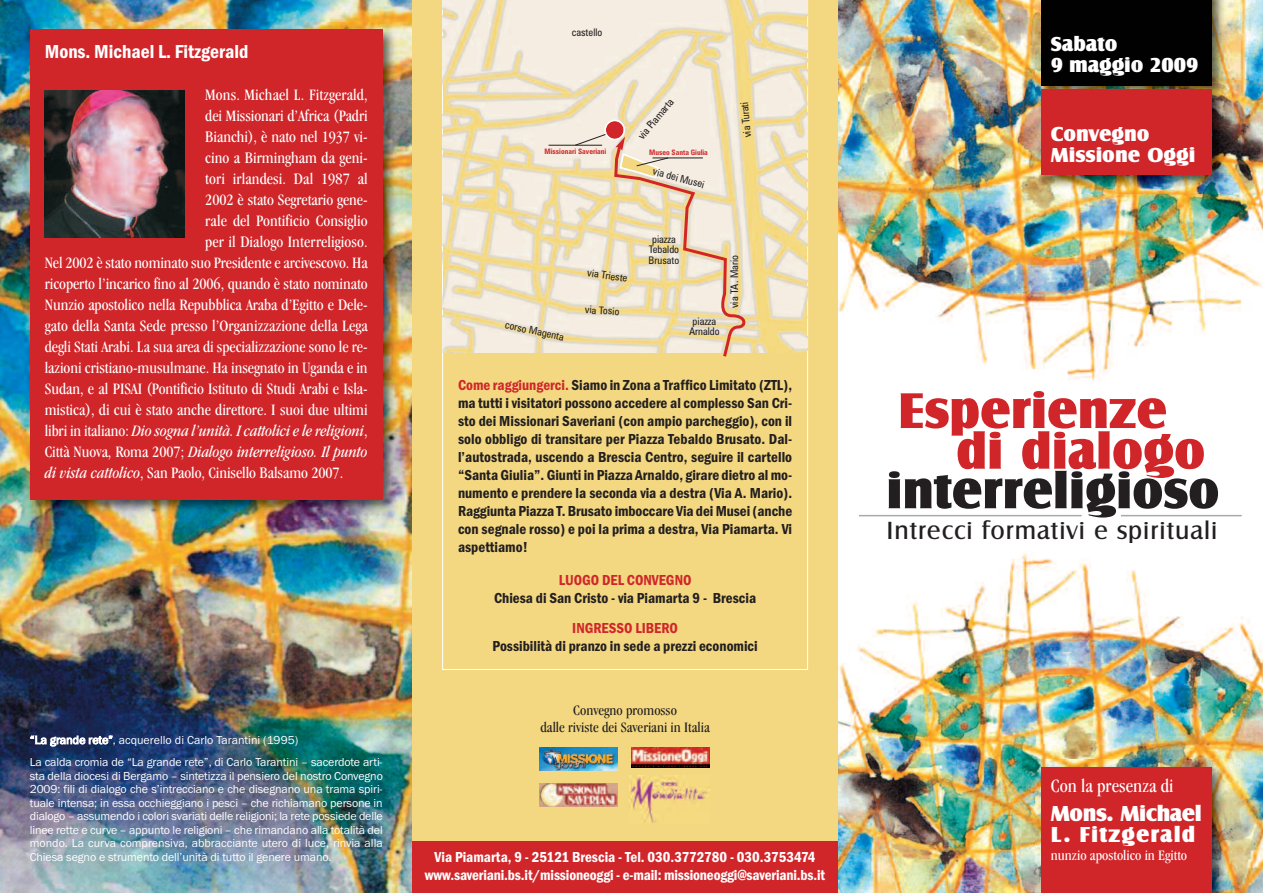
<style>
.page{position:relative;width:1263px;height:893px;background:#fff}
.page>*{position:absolute;margin:0;border:0;box-sizing:border-box;transform-origin:0 0}
.t1{font:25.8px "Castle T";letter-spacing:.035em;color:#231f20}
.t2{font:22.5px/21px "Castle T Ultr";letter-spacing:.015em;color:#fff}
.t3{font:21px/21px "Castle T Ultr";color:#fff}
.t4{font:600 condensed 19.5px "Franklin Gothic";color:#fff}
.t5{font:condensed 19.5px "Garamond IT Cby BT";color:#fff}
.t6{font:condensed 16.5px "Garamond IT Cby BT";letter-spacing:-.005em;color:#fff}
.t7{font:italic condensed 16.5px "Garamond IT Cby BT";letter-spacing:-.005em;color:#fff}
.t8{font:600 condensed 15px/18px "Franklin Gothic";color:#231f20;text-align:justify}
.t9{font:600 condensed 15px/18px "Franklin Gothic";letter-spacing:-.01em;color:#fff;text-align:center}
.t10{font:condensed 15px/16.5px "Garamond IT Cby BT";color:#231f20;text-align:center}
.t11{font:600 condensed 15px "Franklin Gothic";color:#d0262a}
.t12{font:condensed 15px "Garamond IT Cby BT";color:#fff}
.t13{font:12px/13.5px "Franklin Gothic";letter-spacing:-.01em;color:#fff}
.t14{font:condensed 10.5px/10.5px "Zurich BT";color:#231f20;text-align:center}
.t15{font:700 condensed 7.5px "Zurich BT";color:#d0262a}
.s1{font-style:normal}
.s2{font-style:italic}
.s3{color:#d0262a}
</style>
<div class="page">
<img style="left:838px;top:553px;width:425px;height:340px">
<img style="left:1035px;top:760px;width:196px;height:133px">
<div style="left:1042px;top:767px;width:170px;height:126px;background:#d0262a"></div>
<img style="left:838px;top:0;width:425px;height:381px">
<div style="left:1033px;top:391px;width:11px;height:7px;background:#d0262a;border-radius:50%"></div>
<svg style="left:888px;top:393px;width:330px;height:125px"></svg>
<hr style="left:859px;top:515px;width:223px;height:1px;background:#a8a9ad">
<hr style="left:1121px;top:515px;width:121px;height:1px;background:#a8a9ad">
<img style="left:1035px;top:0;width:196px;height:83px">
<div style="left:1042px;top:0;width:170px;height:85px;background:#010101"></div>
<img style="left:1035px;top:83px;width:196px;height:111px">
<img style="left:1042px;top:83px;width:170px;height:2px">
<div style="left:1042px;top:89px;width:170px;height:85px;background:#d0262a"></div>
<img style="left:0;top:0;width:412px;height:893px">
<div style="left:412px;top:0;width:426px;height:893px;background:#f3d881"></div>
<img style="left:540px;top:747px;width:78px;height:24px">
<img style="left:629px;top:776px;width:80px;height:47px">
<img style="left:631px;top:747px;width:78px;height:20px">
<img style="left:540px;top:783px;width:78px;height:24px">
<svg style="left:442px;top:353px;width:366px;height:317px"></svg>
<div style="left:412px;top:841px;width:426px;height:52px;background:#d0262a"></div>
<img style="left:442px;top:0;width:366px;height:353px">
<svg style="left:613px;top:143px;width:136px;height:428px"></svg>
<hr style="left:652px;top:158px;width:51px;height:1px;background:#231f20">
<hr style="left:549px;top:145px;width:53px;height:1px;background:#231f20">
<svg style="left:575px;top:120px;width:93px;height:59px;background:#ecd4be"></svg>
<img style="left:23px;top:23px;width:379px;height:496px">
<div style="left:30px;top:30px;width:353px;height:470px;background:#d0262a"></div>
<img style="left:45px;top:91px;width:139px;height:147px">
<p class="t4" style="left:45px;top:40px;width:205px">Mons. Michael L. Fitzgerald</p>
<p class="t6" style="left:205px;top:85px;width:164px">Mons. Michael L. Fitzgerald,</p>
<p class="t6" style="left:205px;top:106px;width:164px">dei Missionari d’Africa (Padri</p>
<p class="t6" style="left:205px;top:127px;width:164px">Bianchi), è nato nel 1937 vi-</p>
<p class="t6" style="left:205px;top:148px;width:164px">cino a Birmingham da geni-</p>
<p class="t6" style="left:205px;top:169px;width:164px">tori irlandesi. Dal 1987 al</p>
<p class="t6" style="left:205px;top:190px;width:164px">2002 è stato Segretario gene-</p>
<p class="t6" style="left:205px;top:211px;width:164px">rale del Pontificio Consiglio</p>
<p class="t6" style="left:205px;top:232px;width:164px">per il Dialogo Interreligioso.</p>
<p class="t6" style="left:45px;top:253px;width:324px">Nel 2002 è stato nominato suo Presidente e arcivescovo. Ha</p>
<p class="t6" style="left:45px;top:274px;width:324px">ricoperto l’incarico fino al 2006, quando è stato nominato</p>
<p class="t6" style="left:45px;top:295px;width:324px">Nunzio apostolico nella Repubblica Araba d’Egitto e Dele-</p>
<p class="t6" style="left:45px;top:316px;width:324px">gato della Santa Sede presso l’Organizzazione della Lega</p>
<p class="t6" style="left:45px;top:337px;width:324px">degli Stati Arabi. La sua area di specializzazione sono le re-</p>
<p class="t6" style="left:45px;top:358px;width:324px">lazioni cristiano-musulmane. Ha insegnato in Uganda e in</p>
<p class="t6" style="left:45px;top:379px;width:324px">Sudan, e al PISAI (Pontificio Istituto di Studi Arabi e Isla-</p>
<p class="t6" style="left:45px;top:400px;width:324px">mistica), di cui è stato anche direttore. I suoi due ultimi</p>
<p class="t7" style="left:45px;top:421px;width:324px"><span class="s1">libri in italiano:</span> Dio sogna l’unità. I cattolici e le religioni<span class="s1">,</span></p>
<p class="t7" style="left:45px;top:442px;width:324px"><span class="s1">Città Nuova, Roma 2007;</span> Dialogo interreligioso. Il punto</p>
<p class="t6" style="left:45px;top:463px;width:300px"><span class="s2">di vista cattolico</span>, San Paolo, Cinisello Balsamo 2007.</p>
<p class="t13" style="left:30px;top:728px;width:354px;line-height:22.5px">“La grande rete”, acquerello di Carlo Tarantini (1995)<br>La calda cromia de “La grande rete”, di Carlo Tarantini – sacerdote arti-</p>
<p class="t13" style="left:30px;top:769px;width:355px;text-align:justify">sta della diocesi di Bergamo – sintetizza il pensiero del nostro Convegno 2009: fili di dialogo che s’intrecciano e che disegnano una trama spiri&shy;tuale intensa; in essa occhieggiano i pesci – che richiamano persone in dialogo – assumendo i colori svariati delle religioni; la rete possiede delle linee rette e curve – appunto le religioni – che rimandano alla totalità del mondo. La curva comprensiva, abbracciante utero di luce, rinvia alla Chiesa segno e strumento dell’unità di tutto il genere umano.</p>
<p class="t14" style="left:572px;top:27px;width:32px">castello</p>
<p class="t14" style="left:636px;top:135px;width:51px;rotate:-50deg">via Piamarta</p>
<p class="t14" style="left:742px;top:138px;width:37px;rotate:-95deg">v ai Turati</p>
<p class="t15" style="left:544px;top:147px;width:63px">Missionari Saveriani</p>
<p class="t15" style="left:649px;top:148px;width:60px">Museo Santa Giulia</p>
<p class="t14" style="left:506px;top:319px;width:61px;rotate:12deg">corso Magenta</p>
<p class="t14" style="left:588px;top:268px;width:42px;rotate:8deg">via Trieste</p>
<p class="t14" style="left:585px;top:304px;width:36px;rotate:3deg">via Tosio</p>
<p class="t14" style="left:654px;top:166px;width:55px;rotate:15deg">via dei Musei</p>
<p class="t14" style="left:649px;top:234px;width:32px">piazza<br>Tebaldo<br>Brusato</p>
<p class="t14" style="left:689px;top:316px;width:32px">piazza<br>Arnaldo</p>
<p class="t14" style="left:729px;top:308px;width:55px;rotate:-90deg">via TA. Mario</p>
<p class="t8" style="left:458px;top:376px;width:336px"><span class="s3">Come raggiungerci.</span> Siamo in Zona a Traffico Limitato (ZTL), ma tutti i visitatori possono accedere al complesso San Cri&shy;sto dei Missionari Saveriani (con ampio parcheggio), con il solo obbligo di transitare per Piazza Tebaldo Brusato. Dal&shy;l’autostrada, uscendo a Brescia Centro, seguire il cartello “Santa Giulia”. Giunti in Piazza Arnaldo, girare dietro al mo&shy;numento e prendere la seconda via a destra (Via A. Mario).<br>Raggiunta Piazza T. Brusato imboccare Via dei Musei (anche con segnale rosso) e poi la prima a destra, Via Piamarta. Vi aspettiamo!</p>
<p class="t11" style="left:559px;top:571px;width:134px">LUOGO DEL CONVEGNO</p>
<p class="t8" style="left:494px;top:589px;width:264px">Chiesa di San Cristo - via Piamarta 9 - Brescia</p>
<p class="t11" style="left:572px;top:619px;width:107px">INGRESSO LIBERO</p>
<p class="t8" style="left:492px;top:637px;width:267px">Possibilità di pranzo in sede a prezzi economici</p>
<p class="t10" style="left:540px;top:702px;width:171px">Convegno promosso<br>dalle riviste dei Saveriani in Italia</p>
<p class="t9" style="left:425px;top:848px;width:402px">Via Piamarta, 9 - 25121 Brescia - Tel. 030.3772780 - 030.3753474 www.saveriani.bs.it/missioneoggi - e-mail: missioneoggi@saveriani.bs.it</p>
<p class="t3" style="left:1051px;top:34px;width:149px">Sabato<br>9 maggio 2009</p>
<p class="t3" style="left:1051px;top:123px;width:146px">Convegno<br>Missione Oggi</p>
<h1 class="t1" style="left:886px;top:515px;width:332px">Intrecci formativi e spirituali</h1>
<p class="t5" style="left:1051px;top:774px;width:124px">Con la presenza di</p>
<h2 class="t2" style="left:1051px;top:802px;width:152px">Mons. Michael<br>L. Fitzgerald</h2>
<p class="t12" style="left:1051px;top:845px;width:138px">nunzio apostolico in Egitto</p>
</div>
